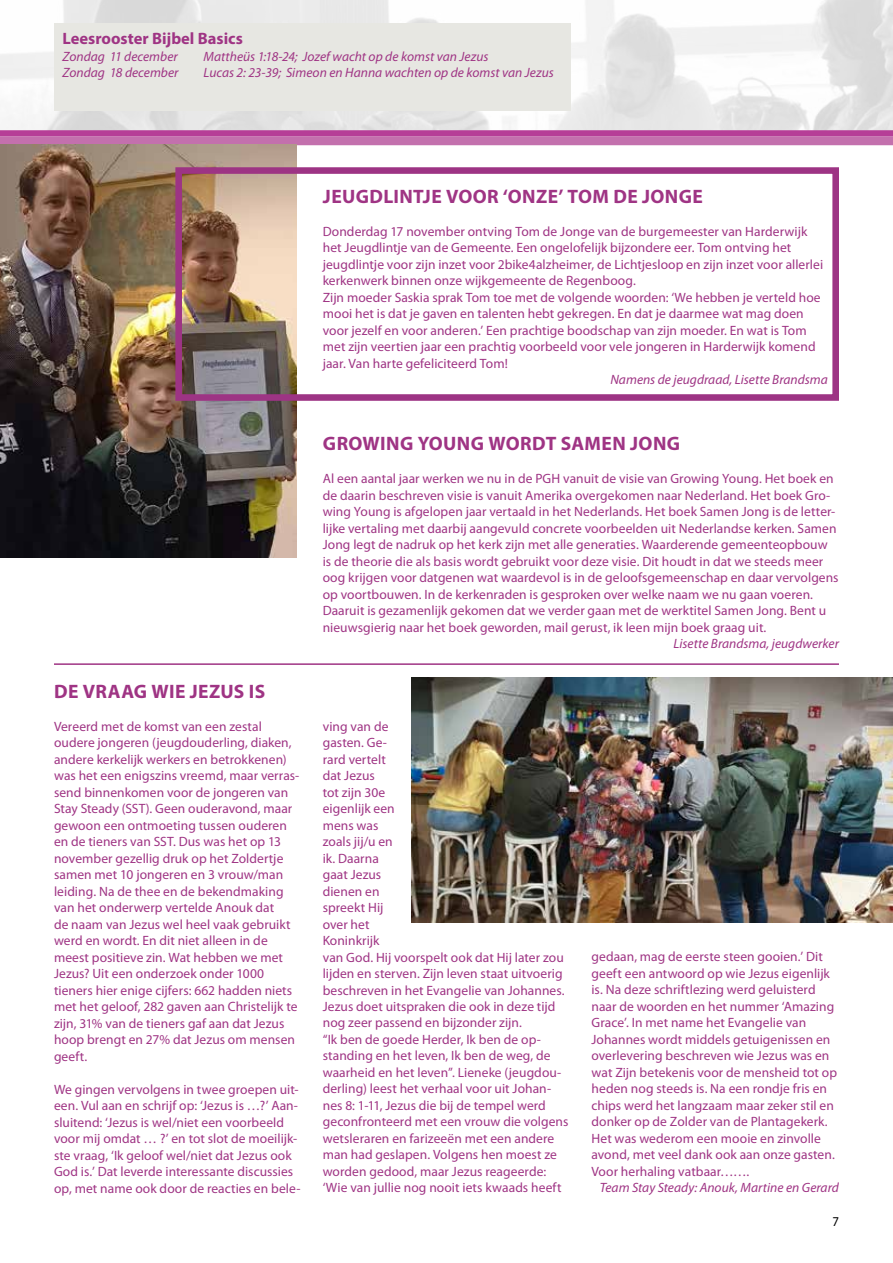
<style>
.page{position:relative;width:893px;height:1263px;background:#fff}
.page>*{position:absolute;margin:0;border:0;box-sizing:border-box;transform-origin:0 0}
.t1{font:700 19.5px "Myriad Pro";letter-spacing:.02em;color:#9f3484}
.t2{font:700 16.5px "Myriad Pro";color:#9f3484}
.t3{font:13.5px/16.5px "Myriad Pro";letter-spacing:.005em;color:#9f3484}
.t4{font:italic 13.5px "Myriad Pro";letter-spacing:.005em;color:#9f3484}
.t5{font:13.5px "Myriad Pro";color:#000;scale:.95 1}
</style>
<div class="page">
<div style="left:54px;top:23px;width:516px;height:88px;background:#e7e7e2"></div>
<div style="left:0;top:136px;width:893px;height:9px;background:#c370ad"></div>
<div style="left:0;top:130px;width:893px;height:6px;background:#b63e97"></div>
<hr style="left:54px;top:663px;width:785px;height:2px;background:#9f3484">
<img style="left:0;top:145px;width:296px;height:412px">
<img style="left:412px;top:678px;width:481px;height:245px">
<div style="left:175px;top:167px;width:664px;height:234px;border:7px solid #9d3484"></div>
<p class="t2" style="left:63px;top:28px;width:182px">LEESROOSTER BIJBEL BASICS</p>
<p class="t4" style="left:63px;top:48px;width:117px">Zondag 11 december</p>
<p class="t4" style="left:203px;top:48px;width:286px">Mattheüs 1:18-24; Jozef wacht op de komst van Jezus</p>
<p class="t4" style="left:63px;top:64px;width:118px">Zondag 18 december</p>
<p class="t4" style="left:203px;top:64px;width:352px">Lucas 2: 23-39; Simeon en Hanna wachten op de komst van Jezus</p>
<h1 class="t1" style="left:323px;top:183px;width:381px">JEUGDLINTJE VOOR ‘ONZE’ TOM DE JONGE</h1>
<p class="t3" style="left:323px;top:223px;width:502px">Donderdag 17 november ontving Tom de Jonge van de burgemeester van Harderwijk het Jeugdlintje van de Gemeente. Een ongelofelijk bijzondere eer. Tom ontving het jeugdlintje voor zijn inzet voor 2bike4alzheimer, de Lichtjesloop en zijn inzet voor allerlei kerkenwerk binnen onze wijkgemeente de Regenboog.<br>Zijn moeder Saskia sprak Tom toe met de volgende woorden: ‘We hebben je verteld hoe mooi het is dat je gaven en talenten hebt gekregen. En dat je daarmee wat mag doen voor jezelf en voor anderen.’ Een prachtige boodschap van zijn moeder. En wat is Tom met zijn veertien jaar een prachtig voorbeeld voor vele jongeren in Harderwijk komend jaar. Van harte gefeliciteerd Tom!</p>
<p class="t4" style="left:610px;top:371px;width:219px">Namens de jeugdraad, Lisette Brandsma</p>
<h1 class="t1" style="left:54px;top:678px;width:148px">DE VRAAG WIE JEZUS</h1>
<h1 class="t1" style="left:249px;top:678px;width:16px">IS</h1>
<p class="t3" style="left:54px;top:718px;width:247px">Vereerd met de komst van een zestal oudere jongeren (jeugdouderling, diaken, andere kerkelijk werkers en betrokkenen) was het een enigszins vreemd, maar verras&shy;send binnenkomen voor de jongeren van Stay Steady (SST). Geen ouderavond, maar gewoon een ontmoeting tussen ouderen en de tieners van SST. Dus was het op 13 november gezellig druk op het Zoldertje samen met 10 jongeren en 3 vrouw/man leiding. Na de thee en de bekendmaking van het onderwerp vertelde Anouk dat<br>de naam van Jezus wel heel vaak gebruikt werd en wordt. En dit niet alleen in de meest positieve zin. Wat hebben we met Jezus? Uit een onderzoek onder 1000 tieners hier enige cijfers: 662 hadden niets met het geloof, 282 gaven aan Christelijk te zijn, 31% van de tieners gaf aan dat Jezus hoop brengt en 27% dat Jezus om mensen geeft.</p>
<p class="t3" style="left:54px;top:1080px;width:248px">We gingen vervolgens in twee groepen uit&shy;een. Vul aan en schrijf op: ‘Jezus is …?’ Aan&shy;sluitend: ‘Jezus is wel/niet een voorbeeld voor mij omdat … ?’ en tot slot de moeilijk&shy;ste vraag, ‘Ik geloof wel/niet dat Jezus ook God is.’ Dat leverde interessante discussies op, met name ook door de reacties en bele-</p>
<h1 class="t1" style="left:323px;top:431px;width:357px">GROWI NG YOUNG WORDT SAMEN JONG</h1>
<p class="t3" style="left:323px;top:470px;width:517px">Al een aantal jaar werken we nu in de PGH vanuit de visie van Growing Young. Het boek en de daarin beschreven visie is vanuit Amerika overgekomen naar Nederland. Het boek Gro&shy;wing Young is afgelopen jaar vertaald in het Nederlands. Het boek Samen Jong is de letter&shy;lijke vertaling met daarbij aangevuld concrete voorbeelden uit Nederlandse kerken. Samen Jong legt de nadruk op het kerk zijn met alle generaties. Waarderende gemeenteopbouw is de theorie die als basis wordt gebruikt voor deze visie. Dit houdt in dat we steeds meer oog krijgen voor datgenen wat waardevol is in de geloofsgemeenschap en daar vervolgens op voortbouwen. In de kerkenraden is gesproken over welke naam we nu gaan voeren.<br>Daaruit is gezamenlijk gekomen dat we verder gaan met de werktitel Samen Jong. Bent u nieuwsgierig naar het boek geworden, mail gerust, ik leen mijn boek graag uit.</p>
<p class="t4" style="left:674px;top:635px;width:167px">Lisette Brandsma, jeugdwerker</p>
<p class="t3" style="left:323px;top:717px;width:247px">ving van de<br>gasten. Ge-<br>rard vertelt<br>dat Jezus<br>tot zijn 30e<br>eigenlijk een<br>mens was<br>zoals jij/u en<br>ik. Daarna<br>gaat Jezus<br>dienen en<br>spreekt Hij<br>over het<br>Koninkrijk<br>van God. Hij voorspelt ook dat Hij later zou lijden en sterven. Zijn leven staat uitvoerig beschreven in het Evangelie van Johannes.<br>Jezus doet uitspraken die ook in deze tijd nog zeer passend en bijzonder zijn.<br>“Ik ben de goede Herder, Ik ben de op&shy;standing en het leven, Ik ben de weg, de waarheid en het leven”. Lieneke (jeugdou&shy;derling) leest het verhaal voor uit Johan&shy;nes 8: 1-11, Jezus die bij de tempel werd geconfronteerd met een vrouw die volgens wetsleraren en farizeeën met een andere man had geslapen. Volgens hen moest ze worden gedood, maar Jezus reageerde: ‘Wie van jullie nog nooit iets kwaads heeft</p>
<p class="t3" style="left:591px;top:948px;width:247px">gedaan, mag de eerste steen gooien.’ Dit geeft een antwoord op wie Jezus eigenlijk is. Na deze schriftlezing werd geluisterd naar de woorden en het nummer ‘Amazing Grace’. In met name het Evangelie van Johannes wordt middels getuigenissen en overlevering beschreven wie Jezus was en wat Zijn betekenis voor de mensheid tot op heden nog steeds is. Na een rondje fris en chips werd het langzaam maar zeker stil en donker op de Zolder van de Plantagekerk.<br>Het was wederom een mooie en zinvolle avond, met veel dank ook aan onze gasten.<br>Voor herhaling vatbaar…….</p>
<p class="t4" style="left:600px;top:1179px;width:241px">Team Stay Steady: Anouk, Martine en Gerard</p>
<p class="t5" style="left:832px;top:1213px;width:8px">7</p>
</div>
